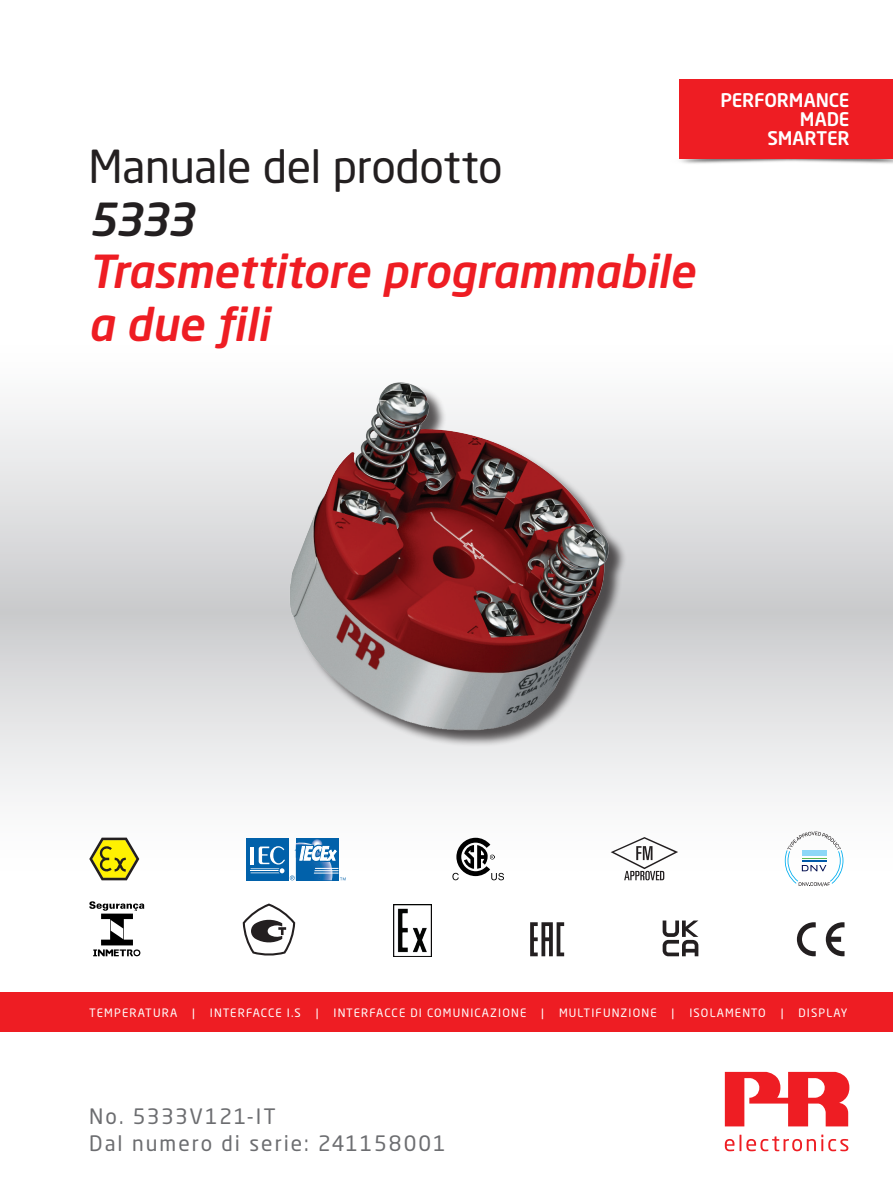
<style>
.page{position:relative;width:893px;height:1191px;background:#fff}
.page>*{position:absolute;margin:0;border:0;box-sizing:border-box;transform-origin:0 0}
.t1{font:italic 500 45px/52.5px "Neo Sans Pro";letter-spacing:-.005em;color:#ee1d23}
.t2{font:45px "Neo Sans Pro";letter-spacing:-.01em;color:#231f20}
.t3{font:italic 500 45px "Neo Sans Pro";color:#231f20}
.t4{font:21px/27px "Neo Sans Pro";letter-spacing:.09em;color:#6c6d70}
.t5{font:500 18.6px/19px "Neo Sans Std";letter-spacing:-.01em;color:#fff;text-align:right}
.t6{font:11.4px "Neo Sans Pro";letter-spacing:.1em;color:#fff}
</style>
<div class="page">
<svg style="left:0;top:408px;width:893px;height:457px"></svg>
<div style="left:0;top:992px;width:893px;height:40px;background:#ee1d23"></div>
<svg style="left:725px;top:1134px;width:123px;height:17px"></svg>
<svg style="left:725px;top:1071px;width:124px;height:55px"></svg>
<img style="left:264px;top:382px;width:365px;height:394px">
<img style="left:679px;top:153px;width:214px;height:11px">
<div style="left:680px;top:79px;width:213px;height:80px;background:#ee1d23"></div>
<div style="left:296px;top:837px;width:42px;height:43px;background:#fbfbfc"></div>
<div style="left:246px;top:837px;width:43px;height:43px;background:#0161aa"></div>
<svg style="left:251px;top:838px;width:95px;height:42px"></svg>
<svg style="left:452px;top:837px;width:52px;height:43px"></svg>
<svg style="left:826px;top:922px;width:18px;height:34px"></svg>
<svg style="left:797px;top:922px;width:19px;height:34px"></svg>
<svg style="left:89px;top:837px;width:50px;height:43px"></svg>
<svg style="left:530px;top:922px;width:34px;height:34px"></svg>
<svg style="left:89px;top:901px;width:55px;height:55px"></svg>
<img style="left:394px;top:904px;width:38px;height:52px">
<svg style="left:611px;top:837px;width:67px;height:43px"></svg>
<svg style="left:243px;top:903px;width:52px;height:53px"></svg>
<svg style="left:785px;top:831px;width:58px;height:55px"></svg>
<svg style="left:663px;top:920px;width:35px;height:36px"></svg>
<h1 class="t2" style="left:89px;top:139px;width:415px">Manuale del prodotto</h1>
<h1 class="t3" style="left:89px;top:191px;width:108px">5333</h1>
<h1 class="t1" style="left:89px;top:244px;width:608px">Trasmettitore programmabile a due fili</h1>
<h3 class="t5" style="left:720px;top:90px;width:131px">PERFORMANCE<br>MADE<br>SMARTER</h3>
<p class="t6" style="left:89px;top:1005px;width:90px">TEMPERATURA</p>
<p class="t6" style="left:192px;top:1005px;width:4px">|</p>
<p class="t6" style="left:210px;top:1005px;width:92px">INTERFACCE I.S</p>
<p class="t6" style="left:316px;top:1005px;width:4px">|</p>
<p class="t6" style="left:334px;top:1005px;width:194px">INTERFACCE DI COMUNICAZIONE</p>
<p class="t6" style="left:541px;top:1005px;width:4px">|</p>
<p class="t6" style="left:559px;top:1005px;width:99px">MULTIFUNZIONE</p>
<p class="t6" style="left:672px;top:1005px;width:4px">|</p>
<p class="t6" style="left:689px;top:1005px;width:78px">ISOLAMENTO</p>
<p class="t6" style="left:781px;top:1005px;width:4px">|</p>
<p class="t6" style="left:798px;top:1005px;width:51px">DISPLAY</p>
<h2 class="t4" style="left:89px;top:1102px;width:358px">No. 5333V121-IT<br>Dal numero di serie: 241158001</h2>
</div>
